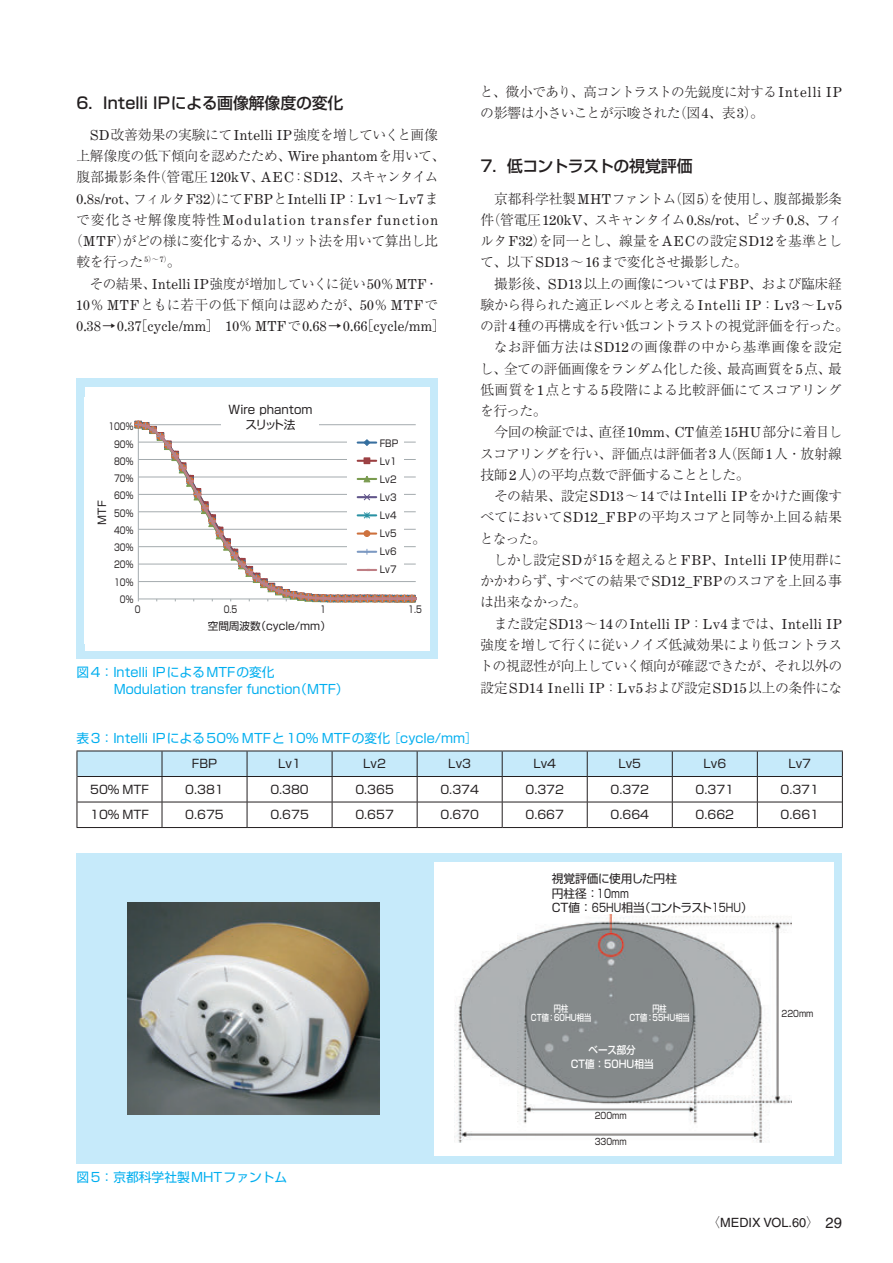
<style>
.page{position:relative;width:893px;height:1263px;background:#fff}
.page>*{position:absolute;margin:0;border:0;box-sizing:border-box;transform-origin:0 0}
.t1{font:500 15.9px "Shin Go Pro";letter-spacing:-.01em;color:#231f20}
.t2{font:500 15.9px "Shin Go Pro";letter-spacing:-.03em;color:#231f20}
.t3{font:300 13.8px/21.3px "Ryumin Pro";letter-spacing:-.03em;color:#231f20}
.t4{font:13.8px "Century Expanded";letter-spacing:.03em;color:#231f20}
.t5{font:13.8px/21.3px "Century Expanded";letter-spacing:.105em;color:#231f20}
.t6{font:13.8px "Century Expanded";letter-spacing:.06em;color:#231f20}
.t7{font:300 13.8px "Ryumin Pro";letter-spacing:-.01em;color:#231f20}
.t8{font:300 13.8px "Ryumin Pro";letter-spacing:.025em;color:#231f20}
.t9{font:12.75px/17px "Shin Go Pro";color:#00aeef}
.t10{font:12.75px "Helvetica";color:#231f20}
.t11{font:11.7px/14.4px "Shin Go Pro";color:#231f20}
.t12{font:10.65px "Shin Go Pro";color:#231f20}
.t13{font:500 10.65px/13.8px "Shin Go Pro";color:#fff;text-align:center;scale:.9 1}
.t14{font:9.6px/17.2px "Shin Go Pro";color:#231f20;text-align:right;scale:.8 1}
.t15{font:9.6px/18px "Shin Go Pro";color:#231f20;scale:.9 1}
.t16{font:500 9px/9.8px "Shin Go Pro";color:#fff;text-align:center;scale:.8 1}
.t17{font:9px "Shin Go Pro";color:#231f20;scale:.85 1}
.s1{font-family:"Century Expanded";font-weight:400}
.s2{font-family:"Ryumin Pro";font-weight:300}
.s3{font-weight:300}
.s4{font-size:14.85px}
</style>
<div class="page">
<hr style="left:77px;top:750px;width:85px;height:1px;background:#231f20">
<hr style="left:162px;top:750px;width:85px;height:1px;background:#231f20">
<hr style="left:247px;top:750px;width:85px;height:1px;background:#231f20">
<hr style="left:332px;top:750px;width:85px;height:1px;background:#231f20">
<hr style="left:417px;top:750px;width:85px;height:1px;background:#231f20">
<hr style="left:502px;top:750px;width:85px;height:1px;background:#231f20">
<hr style="left:587px;top:750px;width:85px;height:1px;background:#231f20">
<hr style="left:672px;top:750px;width:85px;height:1px;background:#231f20">
<hr style="left:757px;top:750px;width:86px;height:1px;background:#231f20">
<svg style="left:77px;top:751px;width:766px;height:76px"></svg>
<hr style="left:77px;top:827px;width:85px;height:1px;background:#231f20">
<hr style="left:162px;top:827px;width:85px;height:1px;background:#231f20">
<hr style="left:247px;top:827px;width:85px;height:1px;background:#231f20">
<hr style="left:332px;top:827px;width:85px;height:1px;background:#231f20">
<hr style="left:417px;top:827px;width:85px;height:1px;background:#231f20">
<hr style="left:502px;top:827px;width:85px;height:1px;background:#231f20">
<hr style="left:587px;top:827px;width:85px;height:1px;background:#231f20">
<hr style="left:672px;top:827px;width:85px;height:1px;background:#231f20">
<hr style="left:757px;top:827px;width:86px;height:1px;background:#231f20">
<div style="left:77px;top:378px;width:361px;height:281px;background:#c6eafa"></div>
<div style="left:85px;top:387px;width:344px;height:264px;background:#fff"></div>
<div style="left:84px;top:397px;width:345px;height:247px;background:#fff"></div>
<svg style="left:134px;top:420px;width:282px;height:183px"></svg>
<div style="left:77px;top:854px;width:765px;height:310px;background:#c6eafa"></div>
<img style="left:128px;top:903px;width:251px;height:212px">
<div style="left:434px;top:862px;width:399px;height:293px;background:#fff"></div>
<img style="left:455px;top:915px;width:336px;height:228px">
<p class="t1" style="left:76px;top:90px;width:269px">6．Intelli IPによる画像解像度の変化</p>
<p class="t3" style="left:76px;top:123px;width:370px;text-align:center"><span class="s1">SD</span>改善効果の実験にて<span class="s1">Intelli IP</span>強度を増していくと画像<br>上解像度の低下傾向を認めたため、<span class="s1">Wire phantom</span>を用いて、腹部撮影条件（管電圧<span class="s1">120kV</span>、<span class="s1">AEC</span>：<span class="s1">SD12</span>、スキャンタイム</p>
<p class="t5" style="left:76px;top:188px;width:364px">0.8s/rot<span class="s2">、フィルタ</span>F32<span class="s2">）にて</span>FBP<span class="s2">と</span>Intelli IP<span class="s2">：</span>Lv1<span class="s2">～</span>Lv7<span class="s2">まで変化させ解像度特性</span>Modulation transfer function</p>
<p class="t3" style="left:77px;top:229px;width:363px;text-indent:-7px">（<span class="s1">MTF</span>）がどの様に変化するか、スリット法を用いて算出し比較を行った <sup>5</sup><sup>）～</sup><sup>7</sup><sup>）</sup>。</p>
<p class="t3" style="left:76px;top:272px;width:364px;text-align:right">その結果、<span class="s1">Intelli IP</span>強度が増加していくに従い<span class="s1">50</span>％<span class="s1">MTF</span>・<br><span class="s1">10</span>％ <span class="s1">MTF</span>ともに若干の低下傾向は認めたが、<span class="s1">50</span>％ <span class="s1">MTF</span>で</p>
<p class="t4" style="left:76px;top:318px;width:370px">0.38<span class="s2">→</span>0.37<span class="s2">［</span>cycle/mm<span class="s2">］　</span>10<span class="s2">％</span> MTF<span class="s2">で</span>0.68<span class="s2">→</span>0.66<span class="s2">［</span>cycle/mm<span class="s2">］</span></p>
<p class="t11" style="left:229px;top:401px;width:85px">Wire phantom</p>
<p class="t14" style="left:108px;top:417px;width:33px">100％</p>
<p class="t11" style="left:245px;top:416px;width:52px">スリット法</p>
<p class="t14" style="left:114px;top:434px;width:26px">90％<br>80％<br>70％<br>60％<br>50％<br>40％<br>30％<br>20％<br>10％<br>0％</p>
<p class="t15" style="left:380px;top:433px;width:22px">FBP<br>Lv1<br>Lv2<br>Lv3<br>Lv4<br>Lv5<br>Lv6<br>Lv7</p>
<p class="t12" style="left:93px;top:525px;width:26px;rotate:-90deg">MTF</p>
<p class="t14" style="left:135px;top:600px;width:9px">0</p>
<p class="t14" style="left:224px;top:600px;width:19px">0.5</p>
<p class="t14" style="left:320px;top:600px;width:9px">1</p>
<p class="t14" style="left:408px;top:600px;width:19px">1.5</p>
<p class="t12" style="left:208px;top:617px;width:125px">空間周波数（cycle/mm）</p>
<p class="t9" style="left:114px;top:662px;width:236px;text-indent:-37px">図4：Intelli IPによるMTFの変化<br>Modulation transfer function（MTF）</p>
<p class="t3" style="left:480px;top:80px;width:364px">と、微小であり、高コントラストの先鋭度に対する<span class="s1">Intelli IP</span>の影響は小さいことが示唆された（図<span class="s1">4</span>、表<span class="s1">3</span>）。</p>
<p class="t2" style="left:480px;top:153px;width:214px">7．低コントラストの視覚評価</p>
<p class="t3" style="left:480px;top:187px;width:364px;text-align:justify;text-indent:14px">京都科学社製<span class="s1">MHT</span>ファントム（図<span class="s1">5</span>）を使用し、腹部撮影条件（管電圧<span class="s1">120kV</span>、スキャンタイム<span class="s1">0.8s/rot</span>、ピッチ<span class="s1">0.8</span>、フィルタ<span class="s1">F32</span>）を同一とし、線量を<span class="s1">AEC</span>の設定<span class="s1">SD12</span>を基準として、以下<span class="s1">SD13</span>～<span class="s1">16</span>まで変化させ撮影した。</p>
<p class="t3" style="left:494px;top:272px;width:349px">撮影後、<span class="s1">SD13</span>以上の画像については<span class="s1">FBP</span>、および臨床経</p>
<p class="t3" style="left:480px;top:293px;width:363px">験から得られた適正レベルと考える<span class="s1">Intelli IP</span>：<span class="s1">Lv3</span>～<span class="s1">Lv5</span></p>
<p class="t3" style="left:480px;top:314px;width:370px">の計<span class="s1">4</span>種の再構成を行い低コントラストの視覚評価を行った。</p>
<p class="t8" style="left:494px;top:336px;width:350px">なお評価方法は<span class="s1">SD12</span>の画像群の中から基準画像を設定</p>
<p class="t3" style="left:480px;top:357px;width:364px">し、全ての評価画像をランダム化した後、最高画質を<span class="s1">5</span>点、最</p>
<p class="t7" style="left:480px;top:379px;width:363px">低画質を<span class="s1">1</span>点とする<span class="s1">5</span>段階による比較評価にてスコアリング</p>
<p class="t3" style="left:480px;top:399px;width:68px">を行った。</p>
<p class="t3" style="left:494px;top:420px;width:349px">今回の検証では、直径<span class="s1">10mm</span>、<span class="s1">CT</span>値差<span class="s1">15HU</span>部分に着目し</p>
<p class="t3" style="left:480px;top:442px;width:363px">スコアリングを行い、評価点は評価者<span class="s1">3</span>人（医師<span class="s1">1</span>人・放射線</p>
<p class="t3" style="left:480px;top:463px;width:271px">技師<span class="s1">2</span>人）の平均点数で評価することとした。</p>
<p class="t3" style="left:494px;top:484px;width:350px">その結果、設定<span class="s1">SD13</span>～<span class="s1">14</span>では<span class="s1">Intelli IP</span>をかけた画像す</p>
<p class="t3" style="left:480px;top:505px;width:363px">べてにおいて<span class="s1">SD12_FBP</span>の平均スコアと同等か上回る結果</p>
<p class="t3" style="left:480px;top:527px;width:67px">となった。</p>
<p class="t3" style="left:494px;top:548px;width:350px">しかし設定<span class="s1">SD</span>が<span class="s1">15</span>を超えると<span class="s1">FBP</span>、<span class="s1">Intelli IP</span>使用群に</p>
<p class="t3" style="left:480px;top:569px;width:363px">かかわらず、すべての結果で<span class="s1">SD12_FBP</span>のスコアを上回る事</p>
<p class="t3" style="left:480px;top:590px;width:108px">は出来なかった。</p>
<p class="t4" style="left:494px;top:615px;width:350px"><span class="s2">また設定</span>SD13<span class="s2">～</span>14<span class="s2">の</span>Intelli IP<span class="s2">：</span>Lv4<span class="s2">までは、</span>Intelli IP</p>
<p class="t3" style="left:479px;top:633px;width:364px">強度を増して行くに従いノイズ低減効果により低コントラストの視認性が向上していく傾向が確認できたが、それ以外の</p>
<p class="t6" style="left:480px;top:679px;width:363px"><span class="s2">設定</span>SD14 Inelli IP<span class="s2">：</span>Lv5<span class="s2">および設定</span>SD15<span class="s2">以上の条件にな</span></p>
<p class="t9" style="left:77px;top:728px;width:403px">表3：Intelli IPによる50％ MTFと10％ MTFの変化<span class="s3">［</span>cycle/mm<span class="s3">］</span></p>
<p class="t11" style="left:192px;top:755px;width:27px">FBP</p>
<p class="t11" style="left:278px;top:755px;width:24px">Lv1</p>
<p class="t11" style="left:363px;top:755px;width:24px">Lv2</p>
<p class="t11" style="left:448px;top:755px;width:24px">Lv3</p>
<p class="t11" style="left:533px;top:755px;width:24px">Lv4</p>
<p class="t11" style="left:618px;top:755px;width:24px">Lv5</p>
<p class="t11" style="left:703px;top:755px;width:24px">Lv6</p>
<p class="t11" style="left:788px;top:755px;width:24px">Lv7</p>
<p class="t11" style="left:90px;top:781px;width:60px">50％ MTF</p>
<p class="t11" style="left:185px;top:781px;width:40px">0.381</p>
<p class="t11" style="left:270px;top:781px;width:40px">0.380</p>
<p class="t11" style="left:355px;top:781px;width:40px">0.365</p>
<p class="t11" style="left:440px;top:781px;width:40px">0.374</p>
<p class="t11" style="left:525px;top:781px;width:40px">0.372</p>
<p class="t11" style="left:610px;top:781px;width:40px">0.372</p>
<p class="t11" style="left:696px;top:781px;width:40px">0.371</p>
<p class="t11" style="left:780px;top:781px;width:40px">0.371</p>
<p class="t11" style="left:90px;top:806px;width:60px">10％ MTF</p>
<p class="t11" style="left:185px;top:806px;width:40px">0.675</p>
<p class="t11" style="left:270px;top:806px;width:40px">0.675</p>
<p class="t11" style="left:355px;top:806px;width:40px">0.657</p>
<p class="t11" style="left:440px;top:806px;width:40px">0.670</p>
<p class="t11" style="left:525px;top:806px;width:40px">0.667</p>
<p class="t11" style="left:611px;top:806px;width:40px">0.664</p>
<p class="t11" style="left:696px;top:806px;width:40px">0.662</p>
<p class="t11" style="left:780px;top:806px;width:40px">0.661</p>
<p class="t9" style="left:77px;top:1167px;width:212px">図5：京都科学社製MHTファントム</p>
<p class="t11" style="left:552px;top:870px;width:203px">視覚評価に使用した円柱<br>円柱径：10mm<br>CT値：65HU相当（コントラスト15HU）</p>
<p class="t16" style="left:531px;top:1002px;width:77px">円柱<br>CT値：60HU相当</p>
<p class="t16" style="left:629px;top:1002px;width:77px">円柱<br>CT値：55HU相当</p>
<p class="t13" style="left:571px;top:1042px;width:93px">ベース部分<br>CT値：50HU相当</p>
<p class="t17" style="left:595px;top:1108px;width:39px">200mm</p>
<p class="t17" style="left:595px;top:1134px;width:39px">330mm</p>
<p class="t17" style="left:782px;top:1006px;width:39px">220mm</p>
<p class="t10" style="left:707px;top:1215px;width:136px"><span class="s2">〈</span>MEDIX VOL.60<span class="s2">〉　</span><span class="s4">29</span></p>
</div>
